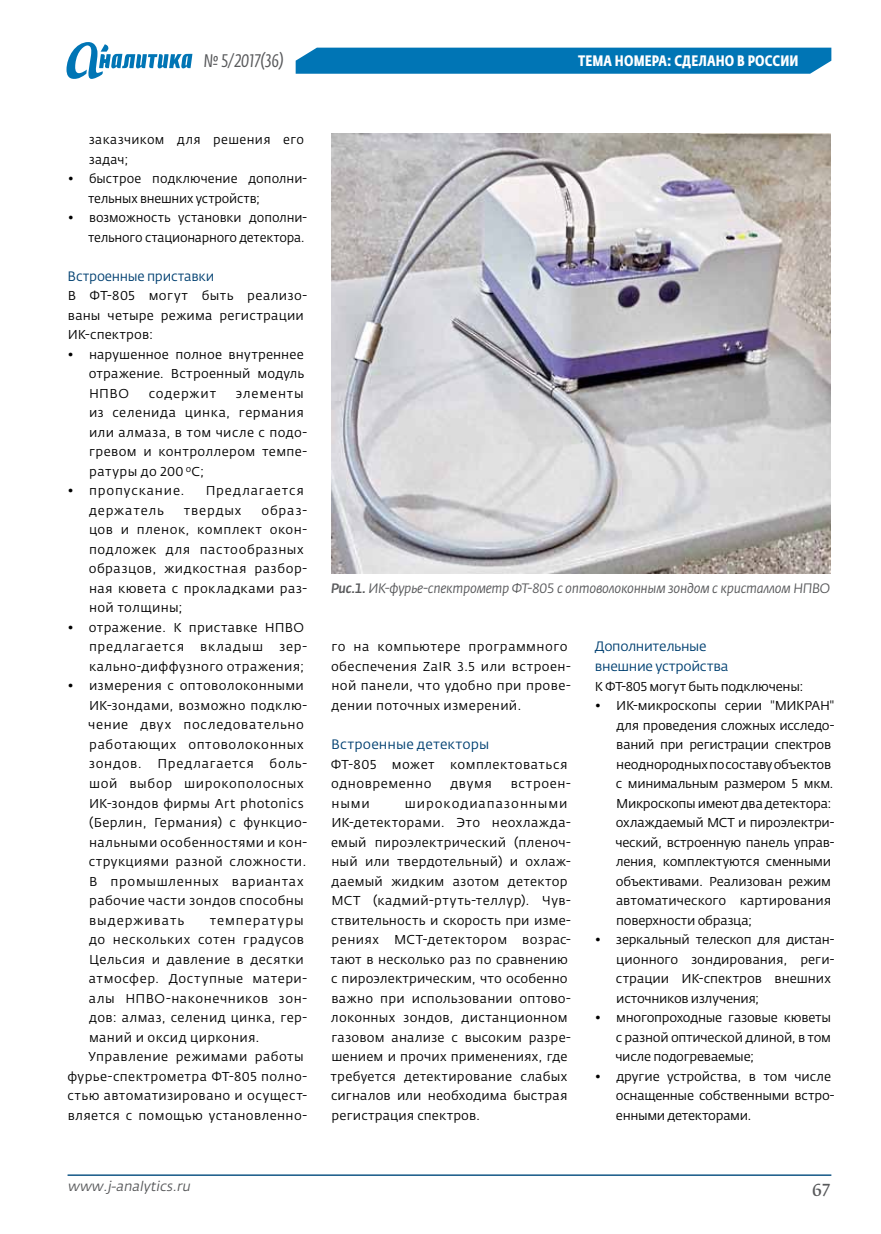
<style>
.page{position:relative;width:881px;height:1234px;background:#fff}
.page>*{position:absolute;margin:0;border:0;box-sizing:border-box;transform-origin:0 0}
.t1{font:italic 18px "Fedra Sans Cond Pro";letter-spacing:.01em;color:#58595b}
.t2{font:16.5px "Fedra Serif B Pro";color:#58595b}
.t3{font:700 15px "Fedra Sans Cond Pro";letter-spacing:.01em;color:#fff}
.t4{font:italic 13.5px "Fedra Sans Pro";letter-spacing:-.02em;color:#58595b}
.t5{font:13.5px/19.5px "Fedra Sans Pro";letter-spacing:-.02em;color:#004071}
.t6{font:13.5px "Fedra Sans Pro";letter-spacing:.005em;color:#004071}
.t7{font:italic 13.5px "Fedra Sans Pro";color:#58595b}
.t8{font:12.75px/19.5px "Fedra Sans Pro";letter-spacing:.02em;color:#000}
.t9{font:12.75px/19.5px "Fedra Sans Pro";letter-spacing:.04em;color:#000}
.t10{font:12.75px/19.5px "Fedra Sans Pro";letter-spacing:-.02em;color:#000}
.t11{font:12.75px/19.5px "Fedra Sans Pro";letter-spacing:-.005em;color:#000}
.t12{font:12.75px/19.5px "Fedra Sans Pro";letter-spacing:-.01em;color:#000;text-align:right}
.t13{font:12.75px/19.5px "Fedra Sans Pro";letter-spacing:-.015em;color:#000}
.t14{font:12.75px "Fedra Sans Pro";letter-spacing:.065em;color:#000}
.t15{font:12.75px "Fedra Sans Pro";letter-spacing:.06em;color:#000}
.s1{font-weight:500}
</style>
<div class="page">
<hr style="left:67px;top:1174px;width:764px;height:1px;background:#145887">
<div style="left:295px;top:48px;width:536px;height:26px;background:#0075b5"></div>
<svg style="left:66px;top:42px;width:126px;height:37px"></svg>
<img style="left:331px;top:134px;width:499px;height:439px">
<h1 class="t1" style="left:204px;top:50px;width:81px">№ 5/2017(36)</h1>
<p class="t3" style="left:578px;top:51px;width:222px">ТЕМА НОМЕРА: СДЕЛАНО В РОССИИ</p>
<p class="t8" style="left:89px;top:130px;width:216px">заказчиком для решения его задач;</p>
<p class="t11" style="left:88px;top:169px;width:220px;text-indent:-20px">• быстрое подключение дополни&shy;тельных внешних устройств;</p>
<p class="t12" style="left:68px;top:208px;width:241px">• возможность установки дополни&shy;тельного стационарного детектора.</p>
<p class="t5" style="left:68px;top:266px;width:148px">Встроенные приставки</p>
<p class="t8" style="left:68px;top:286px;width:241px">В ФТ-805 могут быть реализо&shy;ваны четыре режима регистрации<br>ИК-спектров:</p>
<p class="t8" style="left:89px;top:344px;width:217px;text-align:justify;text-indent:-21px">• нарушенное полное внутреннее отражение. Встроенный модуль НПВО</p>
<p class="t8" style="left:89px;top:383px;width:219px;text-indent:147px">элементы из селенида цинка, германия или алмаза, в том числе с подо&shy;гревом и контроллером темпе&shy;ратуры до 200 <sup>о</sup>С;</p>
<p class="t14" style="left:68px;top:483px;width:118px">• пропускание.</p>
<p class="t14" style="left:205px;top:483px;width:100px">П редлагается</p>
<p class="t15" style="left:89px;top:502px;width:76px">держатель</p>
<p class="t8" style="left:184px;top:500px;width:59px">твердых</p>
<p class="t14" style="left:149px;top:385px;width:69px">содержит</p>
<p class="t9" style="left:89px;top:500px;width:220px;text-indent:173px">образ&shy;цов и пленок, комплект окон&shy;подложек для пастообразных образцов, жидкостная разбор&shy;ная кювета с прокладками раз&shy;ной толщины;</p>
<p class="t9" style="left:89px;top:617px;width:186px;text-indent:-21px">• отражение. К приставке НПВО предлагается</p>
<p class="t8" style="left:89px;top:637px;width:219px;text-align:right">зер-<br>кально-диффузного отражения;</p>
<p class="t9" style="left:88px;top:676px;width:220px;text-indent:-21px">• измерения с оптоволоконными<br>ИК-зондами, возможно подклю&shy;чение двух последовательно работающих оптоволоконных зондов. П редлагается боль&shy;шой выбор широкополосных<br>ИК-зондов фирмы Art photonics (Берлин, Германия) с функцио&shy;нальными особенностями и кон&shy;струкциями разной сложности.<br>В промышленных вариантах рабочие части зондов способны выдерживать</p>
<p class="t8" style="left:200px;top:637px;width:64px">вкладыш</p>
<p class="t9" style="left:89px;top:910px;width:220px;text-indent:121px">температуры до нескольких сотен градусов<br>Цельсия и давление в десятки атмосфер. Доступные матери&shy;алы НПВО</p>
<p class="t9" style="left:166px;top:988px;width:143px">-наконечников зон-</p>
<p class="t8" style="left:89px;top:1007px;width:219px">дов: алмаз, селенид цинка, гер-</p>
<p class="t8" style="left:89px;top:1027px;width:172px">маний и оксид циркония.</p>
<p class="t8" style="left:89px;top:1046px;width:217px">Управление режимами работы</p>
<p class="t8" style="left:67px;top:1066px;width:241px">фурье-спектрометра ФТ-805 полно-</p>
<p class="t8" style="left:67px;top:1085px;width:241px">стью автоматизировано и осущест-</p>
<p class="t8" style="left:68px;top:1105px;width:241px">вляется с помощью установленно-</p>
<p class="t4" style="left:331px;top:579px;width:500px"><span class="s1">Рис.1.</span> ИК-фурье-спектрометр ФТ-805 с оптоволоконным зондом с кристаллом НПВО</p>
<p class="t8" style="left:331px;top:637px;width:241px">го на компьютере программного обеспечения ZaIR 3.5 или встроен&shy;ной панели, что удобно при прове&shy;дении поточных измерений.</p>
<p class="t6" style="left:331px;top:735px;width:159px">Встроенные детекторы</p>
<p class="t9" style="left:330px;top:754px;width:238px">ФТ-805 может комплектоваться одновременно</p>
<p class="t8" style="left:450px;top:773px;width:43px">двумя</p>
<p class="t8" style="left:510px;top:773px;width:62px">встроен-</p>
<p class="t8" style="left:330px;top:793px;width:242px;text-indent:74px">широкодиапазонными<br>ИК-детекторами. Это неохлажда&shy;емый пироэлектрический (пленоч&shy;ный или твердотельный) и охлаж&shy;даемый жидким азотом детектор<br>М СТ (кадмий-ртуть-теллур). Чув&shy;ствительность и скорость при изме&shy;рениях М СТ-детектором возрас&shy;тают в несколько раз по сравнению с пироэлектрическим, что особенно важно при использовании оптово&shy;локонных зондов, дистанционном газовом анализе с высоким разре&shy;шением и прочих применениях, где требуется детектирование слабых сигналов или необходима быстрая регистрация спектров.</p>
<p class="t8" style="left:331px;top:793px;width:40px">ными</p>
<p class="t5" style="left:594px;top:637px;width:135px">Дополнительные внешние устройства</p>
<p class="t10" style="left:594px;top:676px;width:210px">К ФТ-805 могут быть подключены:</p>
<p class="t12" style="left:594px;top:695px;width:190px">• ИК-микроскопы серии "МИКРАН</p>
<p class="t10" style="left:615px;top:695px;width:220px;text-indent:214px">" для проведения сложных исследо&shy;ваний при регистрации спектров неоднородных по составу объектов с минимальным размером 5 мкм.<br>М икроскопы имеют два детектора: охлаждаемый М СТ и пироэлектри&shy;ческий, встроенную панель управ&shy;ления, комплектуются сменными объективами. Реализован режим автоматического картирования поверхности образца;</p>
<p class="t11" style="left:615px;top:929px;width:220px;text-indent:-21px">• зеркальный телескоп для дистан&shy;ционного зондирования, реги&shy;страции ИК-спектров внешних источников излучения;</p>
<p class="t8" style="left:615px;top:1007px;width:217px;text-align:justify;text-indent:-21px">• многопроходные газовые кюветы с разной оптической длиной, в том числе подогреваемые;</p>
<p class="t13" style="left:615px;top:1066px;width:220px;text-indent:-21px">• другие устройства, в том числе оснащенные собственными встро&shy;енными детекторами.</p>
<p class="t7" style="left:67px;top:1177px;width:127px">www.j-analytics.ru</p>
<p class="t2" style="left:811px;top:1179px;width:21px">67</p>
</div>
